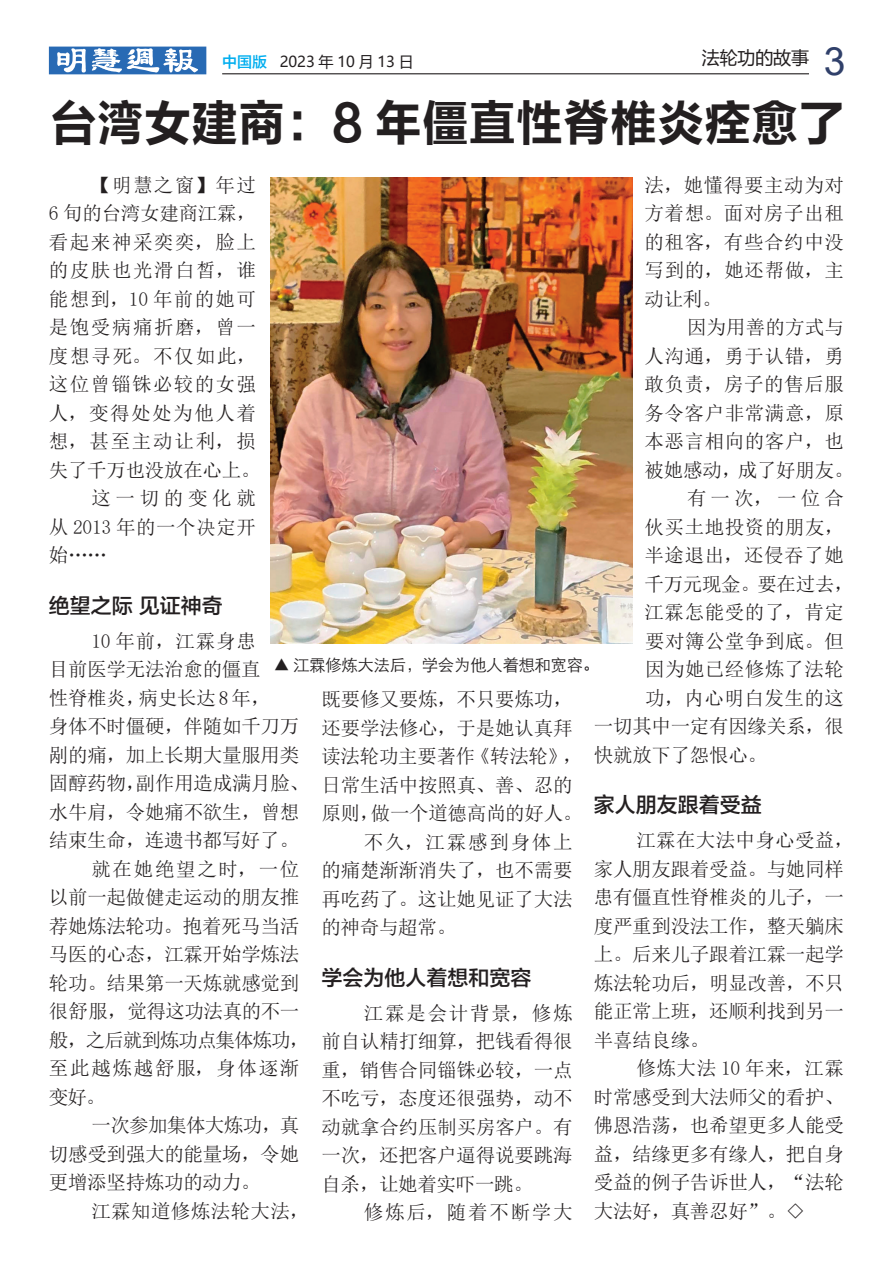
<style>
.page{position:relative;width:893px;height:1263px;background:#fff}
.page>*{position:absolute;margin:0;border:0;box-sizing:border-box;transform-origin:0 0}
.t1{font:49.5px "FZLTCHK GBK1 0";color:#231f20;scale:.95 1}
.t2{font:21px "FZLTZHK GBK1 0";color:#231f20}
.t3{font:19.5px/28.5px "N Sim Sun";letter-spacing:-.01em;color:#231f20;text-align:justify}
.t4{font:19.5px "N Sim Sun";letter-spacing:.03em;color:#231f20}
.t5{font:19.5px "N Sim Sun";letter-spacing:.09em;color:#231f20}
.t6{font:19.5px "N Sim Sun";letter-spacing:.08em;color:#231f20}
.t7{font:19.5px "N Sim Sun";letter-spacing:.02em;color:#231f20}
.t8{font:19.5px "N Sim Sun";letter-spacing:.025em;color:#231f20}
.t9{font:19.5px "N Sim Sun";letter-spacing:-.05em;color:#231f20}
.t10{font:19.5px "N Sim Sun";letter-spacing:.065em;color:#231f20}
.t11{font:19.5px "N Sim Sun";letter-spacing:-.03em;color:#231f20}
.t12{font:19.5px "N Sim Sun";letter-spacing:.07em;color:#231f20}
.t13{font:19.5px "N Sim Sun";letter-spacing:.085em;color:#231f20}
.t14{font:19.5px "N Sim Sun";letter-spacing:.24em;color:#231f20}
.t15{font:18px "Microsoft Ya Hei";letter-spacing:-.01em;color:#231f20}
.t16{font:16.5px "ST Xihei";letter-spacing:-.025em;color:#231f20}
.t17{font:15px "Microsoft Ya Hei";color:#231f20}
.s1{font-family:"FZLTZHK GBK1 0";color:#00aeef}
.s2{font-family:"Arial";font-size:39px;color:#30406a}
</style>
<div class="page">
<hr style="left:222px;top:73px;width:587px;height:1px;background:#231f20">
<svg style="left:49px;top:47px;width:157px;height:27px"></svg>
<img style="left:270px;top:178px;width:362px;height:465px">
<p class="t17" style="left:222px;top:51px;width:193px"><span class="s1">中国版</span> 2023 年 10 月 13 日</p>
<p class="t15" style="left:702px;top:46px;width:145px">法轮功的故事 <span class="s2">3</span></p>
<h1 class="t1" style="left:50px;top:96px;width:838px">台湾女建商：8 年僵直性脊椎炎痊愈了</h1>
<p class="t3" style="left:91px;top:170px;width:166px">【明慧之窗】年过</p>
<p class="t3" style="left:49px;top:199px;width:209px">6 旬的台湾女建商江霖，</p>
<p class="t6" style="left:49px;top:232px;width:209px">看起来神采奕奕，脸上</p>
<p class="t6" style="left:49px;top:260px;width:209px">的皮肤也光滑白皙，谁</p>
<p class="t10" style="left:49px;top:289px;width:209px">能想到，10 年前的她可</p>
<p class="t6" style="left:49px;top:317px;width:209px">是饱受病痛折磨，曾一</p>
<p class="t5" style="left:49px;top:346px;width:208px">度想寻死。不仅如此，</p>
<p class="t12" style="left:49px;top:374px;width:208px">这位曾锱铢必较的女强</p>
<p class="t6" style="left:49px;top:403px;width:209px">人，变得处处为他人着</p>
<p class="t3" style="left:49px;top:427px;width:208px">想，甚至主动让利，损</p>
<p class="t3" style="left:49px;top:455px;width:213px">失了千万也没放在心上。</p>
<p class="t14" style="left:91px;top:488px;width:166px">这一切的变化就</p>
<p class="t4" style="left:49px;top:517px;width:208px">从 2013 年的一个决定开</p>
<p class="t3" style="left:49px;top:541px;width:59px">始……</p>
<p class="t2" style="left:49px;top:594px;width:175px">绝望之际 见证神奇</p>
<p class="t3" style="left:91px;top:626px;width:166px">10 年前，江霖身患</p>
<p class="t3" style="left:49px;top:655px;width:213px">目前医学无法治愈的僵直</p>
<p class="t3" style="left:49px;top:683px;width:223px">性脊椎炎，病史长达 8 年，</p>
<p class="t3" style="left:49px;top:712px;width:252px">身体不时僵硬，伴随如千刀万</p>
<p class="t3" style="left:49px;top:740px;width:252px">剐的痛，加上长期大量服用类</p>
<p class="t3" style="left:49px;top:769px;width:262px">固醇药物，副作用造成满月脸、</p>
<p class="t3" style="left:49px;top:797px;width:252px">水牛肩，令她痛不欲生，曾想</p>
<p class="t3" style="left:49px;top:826px;width:251px">结束生命，连遗书都写好了。</p>
<p class="t13" style="left:91px;top:859px;width:209px">就在她绝望之时，一位</p>
<p class="t3" style="left:49px;top:883px;width:252px">以前一起做健走运动的朋友推</p>
<p class="t3" style="left:49px;top:911px;width:252px">荐她炼法轮功。抱着死马当活</p>
<p class="t3" style="left:49px;top:940px;width:252px">马医的心态，江霖开始学炼法</p>
<p class="t3" style="left:49px;top:968px;width:252px">轮功。结果第一天炼就感觉到</p>
<p class="t3" style="left:49px;top:997px;width:252px">很舒服，觉得这功法真的不一</p>
<p class="t9" style="left:49px;top:1030px;width:262px">般，之后就到炼功点集体炼功，</p>
<p class="t5" style="left:49px;top:1058px;width:252px">至此越炼越舒服，身体逐渐</p>
<p class="t3" style="left:49px;top:1082px;width:58px">变好。</p>
<p class="t11" style="left:91px;top:1115px;width:209px">一次参加集体大炼功，真</p>
<p class="t3" style="left:49px;top:1139px;width:252px">切感受到强大的能量场，令她</p>
<p class="t3" style="left:49px;top:1168px;width:213px">更增添坚持炼功的动力。</p>
<p class="t7" style="left:91px;top:1201px;width:219px">江霖知道修炼法轮大法，</p>
<p class="t3" style="left:644px;top:170px;width:201px">法，她懂得要主动为对方着想。面对房子出租的租客，有些合约中没写到的，她还帮做，主动让利。</p>
<p class="t3" style="left:687px;top:313px;width:158px">因为用善的方式与</p>
<p class="t3" style="left:644px;top:341px;width:201px">人沟通，勇于认错，勇</p>
<p class="t4" style="left:644px;top:374px;width:201px">敢负责，房子的售后服</p>
<p class="t4" style="left:644px;top:403px;width:201px">务令客户非常满意，原</p>
<p class="t4" style="left:644px;top:431px;width:201px">本恶言相向的客户，也</p>
<p class="t3" style="left:644px;top:455px;width:211px">被她感动，成了好朋友。</p>
<p class="t3" style="left:687px;top:484px;width:158px">有一次，一位合</p>
<p class="t4" style="left:644px;top:517px;width:201px">伙买土地投资的朋友，</p>
<p class="t4" style="left:644px;top:546px;width:201px">半途退出，还侵吞了她</p>
<p class="t3" style="left:644px;top:570px;width:211px">千万元现金。要在过去，</p>
<p class="t4" style="left:644px;top:603px;width:201px">江霖怎能受的了，肯定</p>
<p class="t8" style="left:645px;top:631px;width:200px">要对簿公堂争到底。但</p>
<p class="t7" style="left:645px;top:660px;width:200px">因为她已经修炼了法轮</p>
<p class="t8" style="left:645px;top:688px;width:200px">功，内心明白发生的这</p>
<p class="t3" style="left:594px;top:712px;width:251px">一切其中一定有因缘关系，很</p>
<p class="t3" style="left:594px;top:741px;width:175px">快就放下了怨恨心。</p>
<p class="t2" style="left:594px;top:794px;width:169px">家人朋友跟着受益</p>
<p class="t3" style="left:594px;top:826px;width:261px;text-align:left;text-indent:43px">江霖在大法中身心受益，家人朋友跟着受益。与她同样患有僵直性脊椎炎的儿子，一度严重到没法工作，整天躺床上。后来儿子跟着江霖一起学炼法轮功后，明显改善，不只能正常上班，还顺利找到另一半喜结良缘。</p>
<p class="t3" style="left:594px;top:1054px;width:252px;text-indent:43px">修炼大法 10 年来，江霖时常感受到大法师父的看护、佛恩浩荡，也希望更多人能受益，结缘更多有缘人，把自身受益的例子告诉世人，“法轮大法好，真善忍好”。◇</p>
<p class="t16" style="left:273px;top:652px;width:327px">▲ 江霖修炼大法后，学会为他人着想和宽容。</p>
<p class="t3" style="left:321px;top:685px;width:253px">既要修又要炼，不只要炼功，</p>
<p class="t3" style="left:321px;top:714px;width:253px">还要学法修心，于是她认真拜</p>
<p class="t3" style="left:321px;top:742px;width:262px">读法轮功主要著作《转法轮》，</p>
<p class="t3" style="left:321px;top:771px;width:253px">日常生活中按照真、善、忍的</p>
<p class="t3" style="left:321px;top:799px;width:262px">原则，做一个道德高尚的好人。</p>
<p class="t5" style="left:364px;top:832px;width:210px">不久，江霖感到身体上</p>
<p class="t3" style="left:321px;top:856px;width:253px">的痛楚渐渐消失了，也不需要</p>
<p class="t3" style="left:321px;top:885px;width:253px">再吃药了。这让她见证了大法</p>
<p class="t3" style="left:321px;top:913px;width:136px">的神奇与超常。</p>
<p class="t2" style="left:321px;top:966px;width:211px">学会为他人着想和宽容</p>
<p class="t3" style="left:321px;top:998px;width:253px;text-indent:43px">江霖是会计背景，修炼前自认精打细算，把钱看得很重，销售合同锱铢必较，一点不吃亏，态度还很强势，动不动就拿合约压制买房客户。有一次，还把客户逼得说要跳海自杀，让她着实吓一跳。</p>
<p class="t5" style="left:364px;top:1202px;width:210px">修炼后，随着不断学大</p>
</div>
